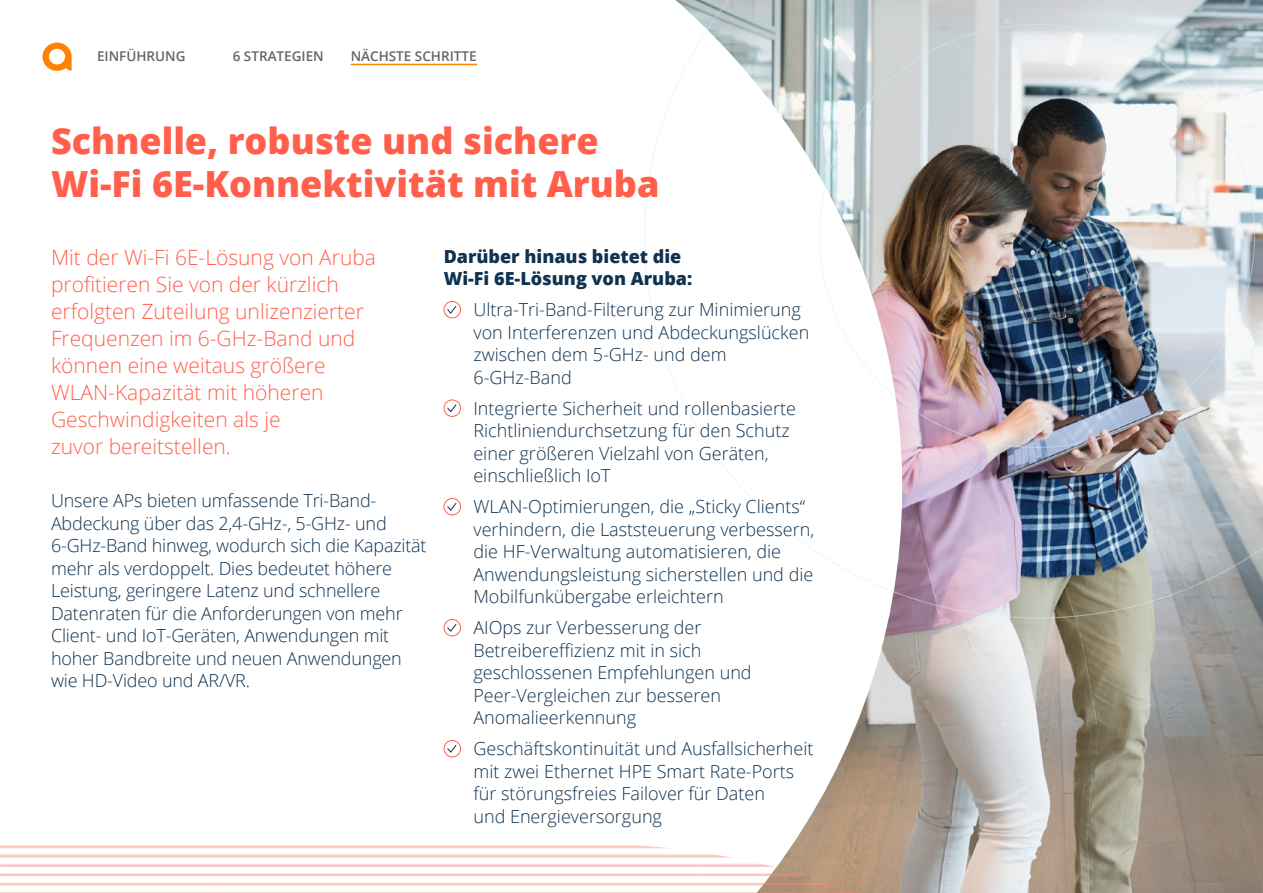
<style>
.page{position:relative;width:1263px;height:893px;background:#fff}
.page>*{position:absolute;margin:0;border:0;box-sizing:border-box;transform-origin:0 0}
.t1{font:800 36px/43.2px "Open Sans";color:#ff5f4b}
.t2{font:300 21px/27px "Open Sans";color:#ff5f4b}
.t3{font:300 18px/22.5px "Open Sans";color:#0f3250}
.t4{font:800 18px/22.5px "Open Sans";color:#0f3250}
.t5{font:600 13.5px "Open Sans";color:#646569}
</style>
<div class="page">
<img style="left:793px;top:619px;width:470px;height:274px">
<img style="left:644px;top:0;width:619px;height:619px">
<div style="left:444px;top:301px;width:17px;height:17px;border:1px solid #ff5f4b;border-radius:50%"></div>
<svg style="left:447px;top:305px;width:10px;height:9px"></svg>
<div style="left:444px;top:400px;width:17px;height:17px;border:1px solid #ff5f4b;border-radius:50%"></div>
<svg style="left:447px;top:404px;width:10px;height:8px"></svg>
<div style="left:444px;top:498px;width:17px;height:17px;border:1px solid #ff5f4b;border-radius:50%"></div>
<svg style="left:447px;top:503px;width:10px;height:8px"></svg>
<div style="left:444px;top:619px;width:17px;height:17px;border:1px solid #ff5f4b;border-radius:50%"></div>
<svg style="left:447px;top:624px;width:10px;height:8px"></svg>
<div style="left:444px;top:740px;width:17px;height:17px;border:1px solid #ff5f4b;border-radius:50%"></div>
<svg style="left:447px;top:745px;width:10px;height:8px"></svg>
<svg style="left:43px;top:43px;width:29px;height:28px"></svg>
<hr style="left:351px;top:64px;width:126px;height:1px;background:#ff8300">
<img style="left:0;top:843px;width:862px;height:50px">
<p class="t5" style="left:97px;top:47px;width:90px">EINFÜHRUNG</p>
<p class="t5" style="left:233px;top:47px;width:93px">6 STRATEGIEN</p>
<p class="t5" style="left:351px;top:47px;width:127px">NÄCHSTE SCHRITTE</p>
<h1 class="t1" style="left:51px;top:117px;width:610px">Schnelle, robuste und sichere<br>Wi-Fi 6E-Konnektivität mit Aruba</h1>
<p class="t2" style="left:51px;top:243px;width:327px">Mit der Wi-Fi 6E-Lösung von Aruba profitieren Sie von der kürzlich erfolgten Zuteilung unlizenzierter<br>Frequenzen im 6-GHz-Band und können eine weitaus größere<br>WLAN-Kapazität mit höheren<br>Geschwindigkeiten als je<br>zuvor bereitstellen.</p>
<p class="t3" style="left:51px;top:489px;width:377px">Unsere APs bieten umfassende Tri-Band-Abdeckung über das 2,4-GHz-, 5-GHz- und 6-GHz-Band hinweg, wodurch sich die Kapazität mehr als verdoppelt. Dies bedeutet höhere Leistung, geringere Latenz und schnellere Datenraten für die Anforderungen von mehr Client- und IoT-Geräten, Anwendungen mit hoher Bandbreite und neuen Anwendungen wie HD-Video und AR/VR.</p>
<p class="t4" style="left:444px;top:244px;width:250px">Darüber hinaus bietet die<br>Wi-Fi 6E-Lösung von Aruba:</p>
<p class="t3" style="left:473px;top:298px;width:337px">Ultra-Tri-Band-Filterung zur Minimierung von Interferenzen und Abdeckungslücken zwischen dem 5-GHz- und dem<br>6-GHz-Band</p>
<p class="t3" style="left:473px;top:396px;width:324px">Integrierte Sicherheit und rollenbasierte Richtliniendurchsetzung für den Schutz einer größeren Vielzahl von Geräten, einschließlich IoT</p>
<p class="t3" style="left:473px;top:495px;width:342px">WLAN-Optimierungen, die „Sticky Clients“ verhindern, die Laststeuerung verbessern, die HF-Verwaltung automatisieren, die Anwendungsleistung sicherstellen und die Mobilfunkübergabe erleichtern</p>
<p class="t3" style="left:473px;top:616px;width:280px">AIOps zur Verbesserung der<br>Betreibereffizienz mit in sich geschlossenen Empfehlungen und<br>Peer-Vergleichen zur besseren<br>Anomalieerkennung</p>
<p class="t3" style="left:473px;top:737px;width:341px">Geschäftskontinuität und Ausfallsicherheit mit zwei Ethernet HPE Smart Rate-Ports für störungsfreies Failover für Daten<br>und Energieversorgung</p>
</div>
